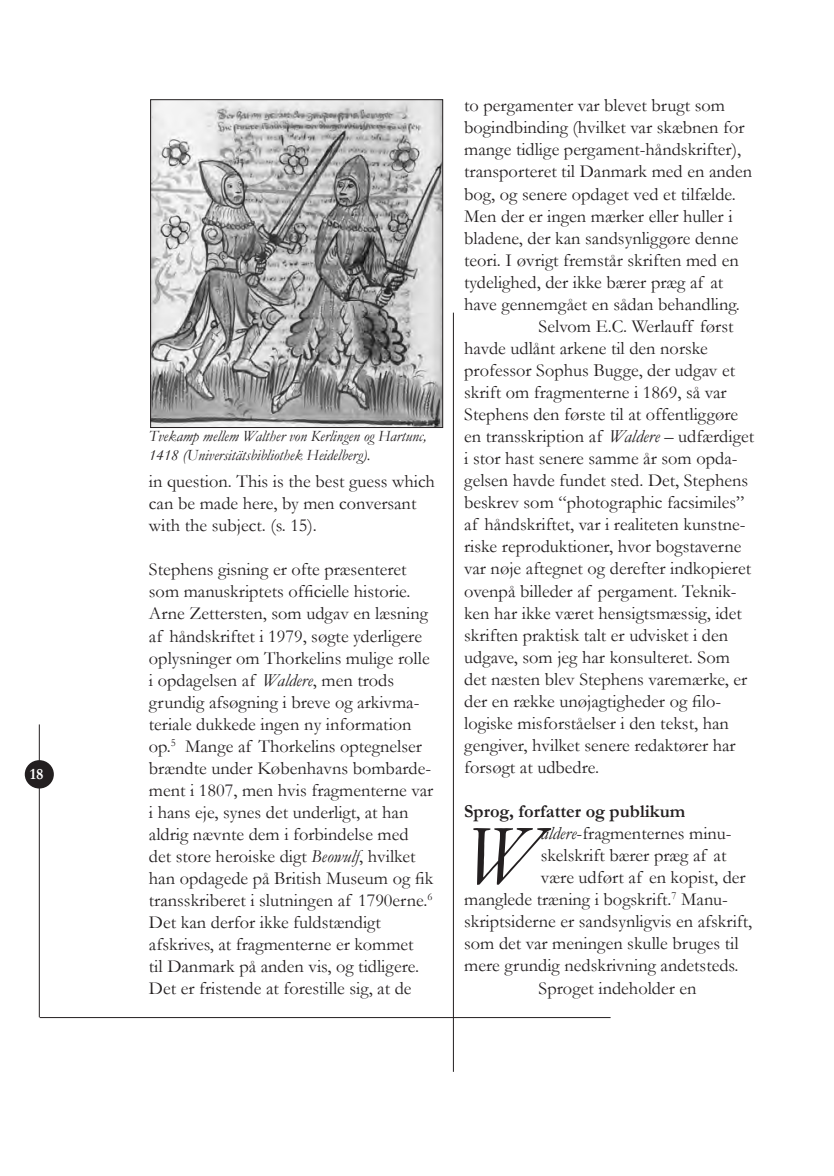
<style>
.page{position:relative;width:834px;height:1176px;background:#fff}
.page>*{position:absolute;margin:0;border:0;box-sizing:border-box;transform-origin:0 0}
.drop_cap{font:italic 86.62px "Garamond";color:#231f20}
.almindelig_tekst_ude{font:18.38px/22.1px "Garamond";color:#231f20}
.Almindelig_tekst_med{font:18.38px/22.1px "Garamond";color:#231f20}
.drop_cap-2{font:18.38px "Garamond";color:#231f20}
.almindelig_tekst_ude-2{font:700 18.38px "Garamond";color:#231f20}
.Billedtekst{font:italic 15.75px/18.9px "Garamond";color:#231f20}
.t1{font:700 15.75px "Garamond";color:#fff}
.s1{font-style:italic}
</style>
<div class="page">
<hr style="left:39px;top:724px;width:1px;height:293px;background:#231f20">
<hr style="left:40px;top:1017px;width:570px;height:1px;background:#231f20">
<div style="left:26px;top:761px;width:27px;height:26px;background:#231f20;border-radius:50%"></div>
<div style="left:25px;top:760px;width:29px;height:28px;border:2px solid #231f20;border-radius:50%"></div>
<hr style="left:453px;top:313px;width:1px;height:759px;background:#231f20">
<img style="left:152px;top:101px;width:289px;height:325px">
<div style="left:150px;top:99px;width:293px;height:329px;border:1px solid #231f20"></div>
<p class="t1" style="left:30px;top:763px;width:15px">18</p>
<p class="Billedtekst" style="left:149px;top:426px;width:279px">Tvekamp mellem Walther von Kerlingen og Hartunc,<br>1418 (Universitätsbibliothek Heidelberg).</p>
<p class="Almindelig_tekst_med" style="left:149px;top:470px;width:287px">in question. This is the best guess which can be made here, by men conversant with the subject. (s. 15).</p>
<p class="almindelig_tekst_ude" style="left:149px;top:558px;width:286px">Stephens gisning er ofte præsenteret som manuskriptets officielle historie.<br>Arne Zettersten, som udgav en læsning af håndskriftet i 1979, søgte yderligere oplysninger om Thorkelins mulige rolle i opdagelsen af <span class="s1">Waldere</span>, men trods grundig afsøgning i breve og arkivma&shy;teriale dukkede ingen ny information op.<sup>5</sup> Mange af Thorkelins optegnelser brændte under Københavns bombarde&shy;ment i 1807, men hvis fragmenterne var i hans eje, synes det underligt, at han aldrig nævnte dem i forbindelse med det store heroiske digt <span class="s1">Beowulf</span>, hvilket han opdagede på British Museum og fik transskriberet i slutningen af 1790erne.<sup>6<br></sup>Det kan derfor ikke fuldstændigt afskrives, at fragmenterne er kommet<br>til Danmark på anden vis, og tidligere.<br>Det er fristende at forestille sig, at de</p>
<p class="almindelig_tekst_ude" style="left:464px;top:94px;width:289px">to pergamenter var blevet brugt som bogindbinding (hvilket var skæbnen for mange tidlige pergament-håndskrifter), transporteret til Danmark med en anden bog, og senere opdaget ved et tilfælde.<br>Men der er ingen mærker eller huller i bladene, der kan sandsynliggøre denne teori. I øvrigt fremstår skriften med en tydelighed, der ikke bærer præg af at have gennemgået en sådan behandling.</p>
<p class="Almindelig_tekst_med" style="left:464px;top:314px;width:291px;text-indent:74px">Selvom E.C. Werlauff først havde udlånt arkene til den norske professor Sophus Bugge, der udgav et skrift om fragmenterne i 1869, så var Stephens den første til at offentliggøre en transskription af <span class="s1">Waldere</span> – udfærdiget i stor hast senere samme år som opda&shy;gelsen havde fundet sted. Det, Stephens beskrev som “photographic facsimiles” af håndskriftet, var i realiteten kunstne&shy;riske reproduktioner, hvor bogstaverne var nøje aftegnet og derefter indkopieret ovenpå billeder af pergament. Teknik&shy;ken har ikke været hensigtsmæssig, idet skriften praktisk talt er udvisket i den udgave, som jeg har konsulteret. Som det næsten blev Stephens varemærke, er der en række unøjagtigheder og filo&shy;logiske misforståelser i den tekst, han gengiver, hvilket senere redaktører har forsøgt at udbedre.</p>
<p class="almindelig_tekst_ude-2" style="left:464px;top:799px;width:223px">Sprog, forfatter og publikum</p>
<p class="drop_cap" style="left:464px;top:797px;width:78px">W</p>
<p class="drop_cap-2" style="left:540px;top:821px;width:192px"><span class="s1">aldere</span>-fragmenternes minu-</p>
<p class="drop_cap-2" style="left:540px;top:843px;width:187px">skelskrift bærer præg af at</p>
<p class="drop_cap-2" style="left:540px;top:865px;width:206px">være udført af en kopist, der</p>
<p class="drop_cap-2" style="left:464px;top:887px;width:265px">manglede træning i bogskrift.<sup>7</sup> Manu-</p>
<p class="drop_cap-2" style="left:464px;top:909px;width:289px">skriptsiderne er sandsynligvis en afskrift,</p>
<p class="drop_cap-2" style="left:464px;top:931px;width:276px">som det var meningen skulle bruges til</p>
<p class="drop_cap-2" style="left:464px;top:953px;width:276px">mere grundig nedskrivning andetsteds.</p>
<p class="Almindelig_tekst_med" style="left:538px;top:976px;width:159px">Sproget indeholder en</p>
</div>
